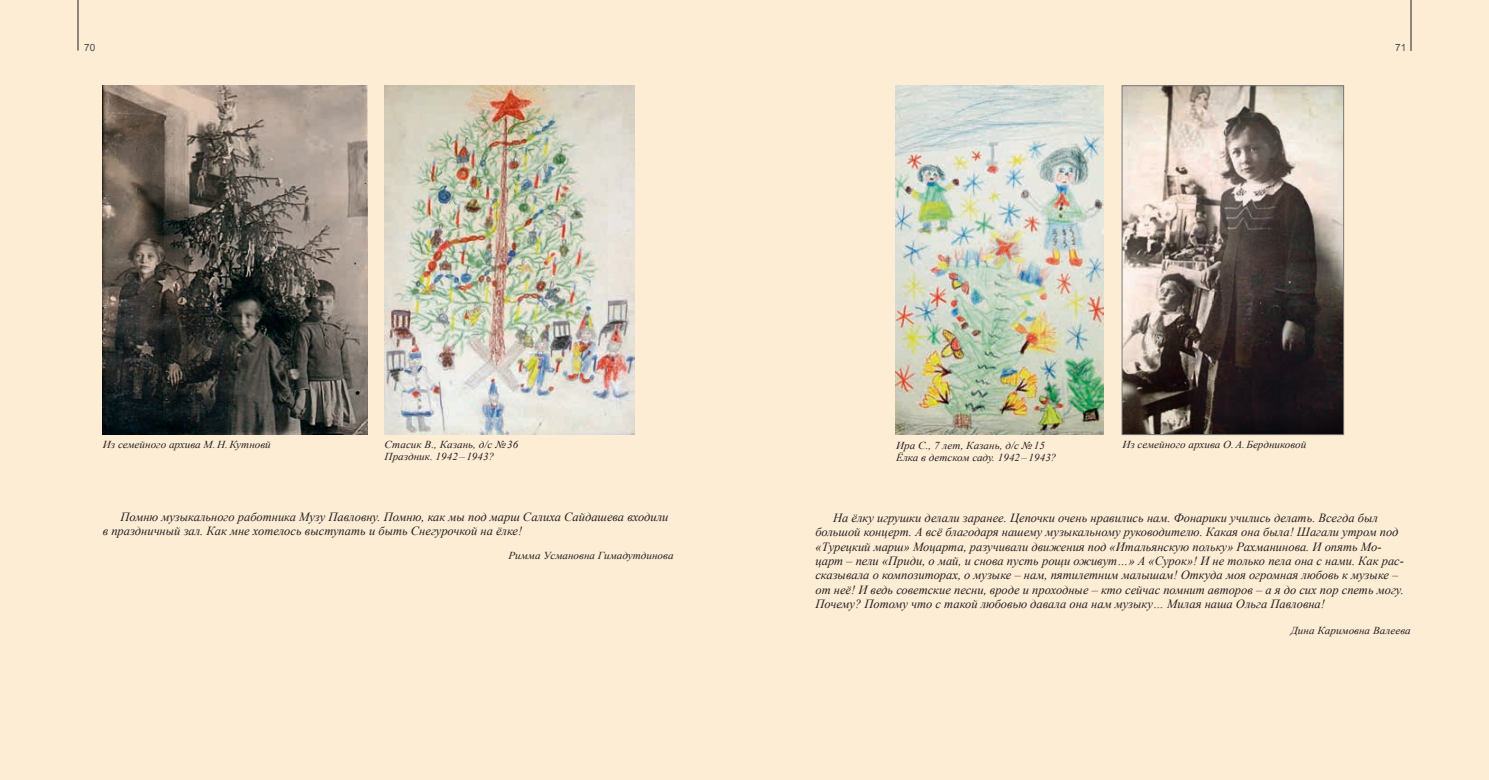
<style>
.page{position:relative;width:1489px;height:780px;background:#fff}
.page>*{position:absolute;margin:0;border:0;box-sizing:border-box;transform-origin:0 0}
.t1{font:italic 12.5px/14.4px "Times New Roman";color:#231f20}
.t2{font:italic 10.62px/11.9px "Times New Roman";color:#231f20;scale:1.05 1}
.t3{font:10px "Arial";color:#4b4c4d}
</style>
<div class="page">
<div style="left:0;top:0;width:744px;height:780px;background:#feedd5"></div>
<div style="left:744px;top:0;width:744px;height:780px;background:#feedd5"></div>
<hr style="left:78px;top:0;width:1px;height:51px;background:#231f20">
<img style="left:895px;top:86px;width:208px;height:348px">
<img style="left:1123px;top:88px;width:218px;height:345px">
<div style="left:1121px;top:86px;width:222px;height:349px;border:1px solid #76787b"></div>
<img style="left:384px;top:85px;width:250px;height:349px">
<img style="left:103px;top:85px;width:264px;height:349px">
<hr style="left:1410px;top:0;width:1px;height:51px;background:#231f20">
<p class="t3" style="left:84px;top:40px;width:13px">70</p>
<p class="t3" style="left:1395px;top:40px;width:13px">71</p>
<p class="t2" style="left:384px;top:438px;width:129px">Стасик В., Казань, д/с №36<br>Праздник. 1942 –1943?</p>
<p class="t2" style="left:896px;top:439px;width:154px">Ира С., 7 лет, Казань, д/с №15<br>Ёлка в детском саду. 1942 –1943?</p>
<p class="t2" style="left:103px;top:438px;width:161px">Из семейного архива М.Н.Кутновй</p>
<p class="t2" style="left:1122px;top:438px;width:177px">Из семейного архива О.А.Бердниковой</p>
<p class="t1" style="left:103px;top:509px;width:567px;text-indent:18px">Помню музыкального работника Музу Павловну. Помню, как мы под марш Салиха Сайдашева входили в праздничный зал. Как мне хотелось выступать и быть Снегурочкой на ёлке!</p>
<p class="t2" style="left:508px;top:549px;width:159px">Римма Усмановна Гимадутдинова</p>
<p class="t1" style="left:815px;top:510px;width:590px;text-indent:18px">На ёлку игрушки делали заранее. Цепочки очень нравились нам. Фонарики учились делать. Всегда был большой концерт. А всё благодаря нашему музыкальному руководителю. Какая она была! Шагали утром под «турецкий марш» Моцарта, разучивали движения под «Итальянскую польку» Рахманинова. И опять Мо&shy;царт – пели «Приди, о май, и снова пусть рощи оживут…» А «Сурок»! И не только пела она с нами. Как рас&shy;сказывала о композиторах, о музыке – нам, пятилетним малышам! Откуда моя огромная любовь к музыке – от неё! И ведь советские песни, вроде и проходные – кто сейчас помнит авторов – а я до сих пор спеть могу.<br>Почему? Потому что с такой любовью давала она нам музыку… Милая наша Ольга Павловна!</p>
<p class="t2" style="left:1290px;top:624px;width:116px">Дина Каримовна Валеева</p>
</div>
